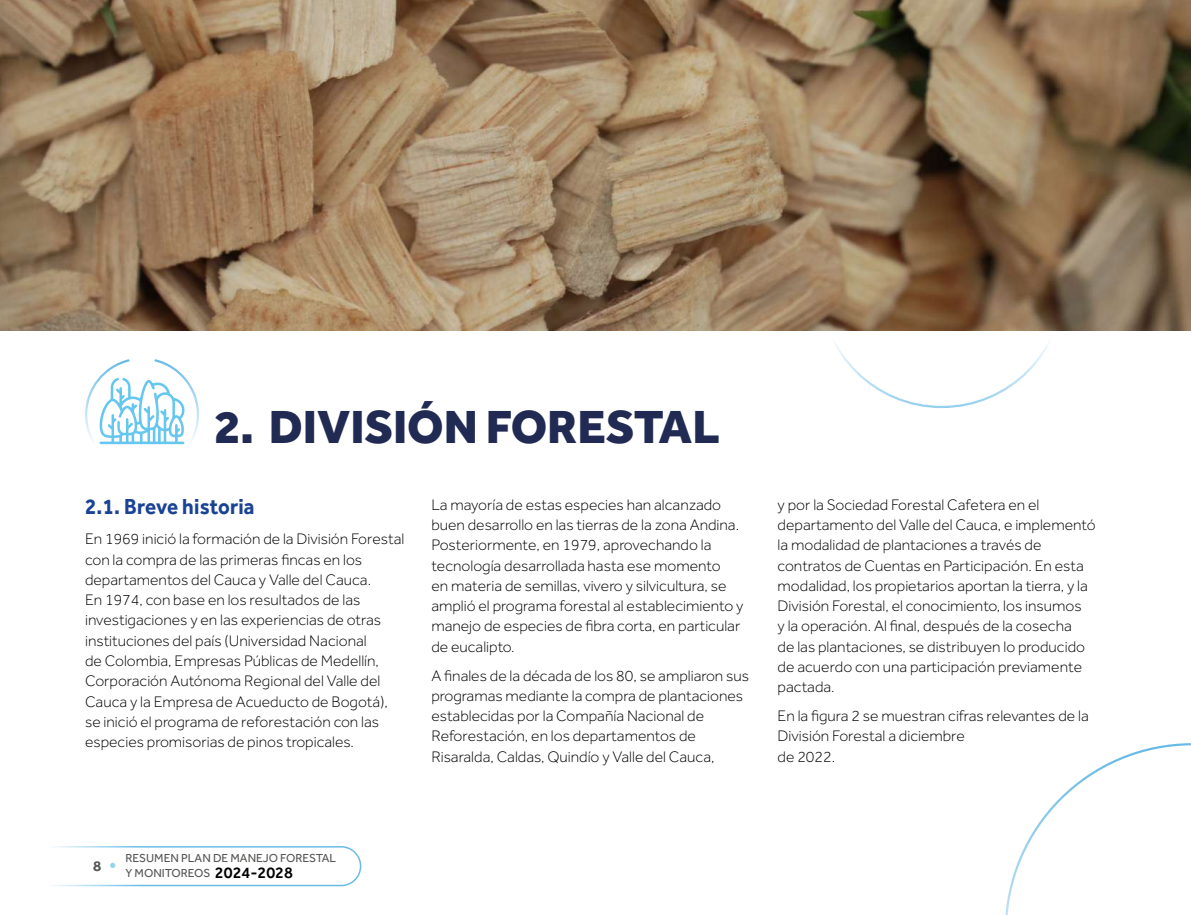
<style>
.page{position:relative;width:1191px;height:915px;background:#fff}
.page>*{position:absolute;margin:0;border:0;box-sizing:border-box;transform-origin:0 0}
.t1{font:800 48px "Effra";color:#202a52}
.t2{font:700 22.5px "Effra";letter-spacing:.01em;color:#1a4395;scale:.92 1}
.t3{font:300 15.75px/20.2px "Effra";color:#000}
.t4{font:700 15px "Effra";color:#575756}
.t5{font:12px/15px "Effra";color:#575756}
.s1{font-weight:500;font-size:16.2px;color:#000}
</style>
<div class="page">
<img style="left:0;top:0;width:1191px;height:330px">
<svg style="left:1005px;top:743px;width:186px;height:171px"></svg>
<svg style="left:85px;top:359px;width:114px;height:86px"></svg>
<svg style="left:52px;top:846px;width:310px;height:40px"></svg>
<h1 class="t1" style="left:215px;top:397px;width:506px">2. DIVISIÓN FORESTAL</h1>
<h2 class="t2" style="left:85px;top:493px;width:186px">2.1. Breve historia</h2>
<p class="t3" style="left:85px;top:529px;width:321px">En 1969 inició la formación de la División Forestal con la compra de las primeras fincas en los departamentos del Cauca y Valle del Cauca.<br>En 1974, con base en los resultados de las investigaciones y en las experiencias de otras instituciones del país (Universidad Nacional<br>de Colombia, Empresas Públicas de Medellín, Corporación Autónoma Regional del Valle del Cauca y la Empresa de Acueducto de Bogotá), se inició el programa de reforestación con las especies promisorias de pinos tropicales.</p>
<p class="t3" style="left:431px;top:494px;width:314px">La mayoría de estas especies han alcanzado buen desarrollo en las tierras de la zona Andina.<br>Posteriormente, en 1979, aprovechando la tecnología desarrollada hasta ese momento<br>en materia de semillas, vivero y silvicultura, se amplió el programa forestal al establecimiento y manejo de especies de fibra corta, en particular de eucalipto.</p>
<p class="t3" style="left:431px;top:664px;width:319px">A finales de la década de los 80, se ampliaron sus programas mediante la compra de plantaciones establecidas por la Compañía Nacional de Reforestación, en los departamentos de Risaralda, Caldas, Quindío y Valle del Cauca,</p>
<p class="t3" style="left:777px;top:494px;width:319px">y por la Sociedad Forestal Cafetera en el departamento del Valle del Cauca, e implementó la modalidad de plantaciones a través de contratos de Cuentas en Participación. En esta modalidad, los propietarios aportan la tierra, y la División Forestal, el conocimiento, los insumos<br>y la operación. Al final, después de la cosecha<br>de las plantaciones, se distribuyen lo producido de acuerdo con una participación previamente pactada.</p>
<p class="t3" style="left:777px;top:705px;width:313px">En la figura 2 se muestran cifras relevantes de la<br>División Forestal a diciembre<br>de 2022.</p>
<p class="t4" style="left:93px;top:856px;width:10px">8</p>
<p class="t5" style="left:125px;top:850px;width:212px">RESUMEN PLAN DE MANEJO FORESTAL<br>Y MONITOREOS <span class="s1">2024-2028</span></p>
</div>
